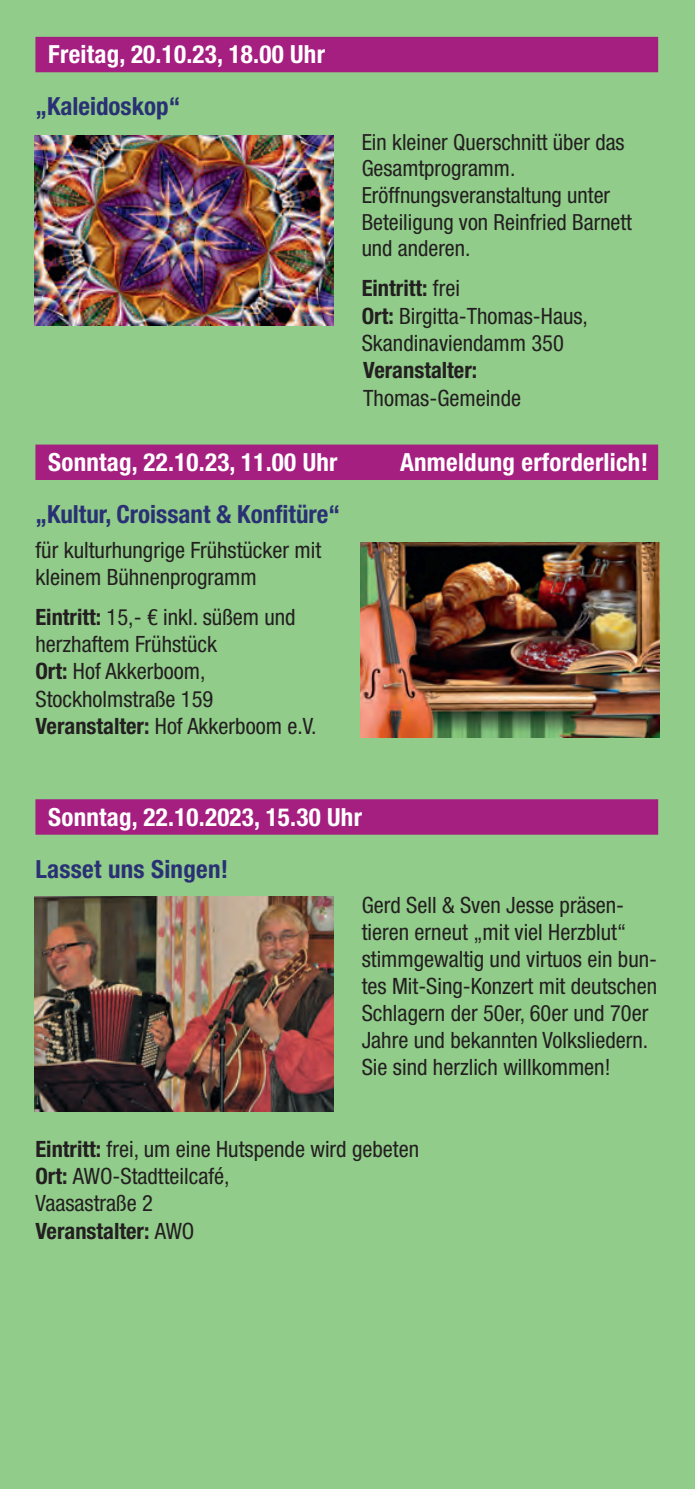
<style>
.page{position:relative;width:695px;height:1489px;background:#fff}
.page>*{position:absolute;margin:0;border:0;box-sizing:border-box;transform-origin:0 0}
.Überschrift_Balken{font:700 condensed 25px "Helvetica Neue LT Pro";letter-spacing:.01em;color:#fff}
.Titel{font:700 condensed 25px "Helvetica Neue LT Pro";color:#293174}
.Überschrift_Balken-2{font:700 condensed 25px "Helvetica Neue LT Pro";letter-spacing:.01em;color:#293174}
.Fließtext{font:condensed 22.5px/27px "Helvetica Neue LT Pro";color:#231f20}
.Fließtext-2{font:700 condensed 22.5px "Helvetica Neue LT Pro";color:#231f20}
.Fließtext-3{font:condensed 22.25px/26.8px "Helvetica Neue LT Pro";color:#231f20}
.s1{font-weight:400}
.s2{font-weight:700}
</style>
<div class="page">
<div style="left:0;top:0;width:694px;height:1488px;background:#91cc8a"></div>
<div style="left:35px;top:37px;width:623px;height:35px;background:#a51f80"></div>
<div style="left:35px;top:444px;width:623px;height:36px;background:#a51f80"></div>
<div style="left:35px;top:799px;width:623px;height:35px;background:#a51f80"></div>
<img style="left:34px;top:135px;width:299px;height:190px">
<img style="left:360px;top:542px;width:299px;height:195px">
<img style="left:34px;top:896px;width:299px;height:214px">
<p class="Überschrift_Balken" style="left:48px;top:39px;width:278px">Freitag, 20.10.23, 18.00 Uhr</p>
<p class="Titel" style="left:35px;top:91px;width:146px">„Kaleidoskop“</p>
<p class="Fließtext-3" style="left:361px;top:128px;width:272px">Ein kleiner Querschnitt über das<br>Gesamtprogramm.<br>Eröffnungsveranstaltung unter<br>Beteiligung von Reinfried Barnett und anderen.</p>
<p class="Fließtext-2" style="left:361px;top:275px;width:100px">Eintritt: <span class="s1">frei</span></p>
<p class="Fließtext" style="left:361px;top:302px;width:228px"><span class="s2">Ort:</span> Birgitta-Thomas-Haus,<br>Skandinaviendamm 350</p>
<p class="Fließtext" style="left:363px;top:356px;width:159px"><span class="s2">Veranstalter:<br></span>Thomas-Gemeinde</p>
<p class="Überschrift_Balken" style="left:48px;top:447px;width:291px">Sonntag, 22.10.23, 11.00 Uhr</p>
<p class="Überschrift_Balken" style="left:400px;top:447px;width:249px">Anmeldung erforderlich!</p>
<p class="Titel" style="left:35px;top:499px;width:306px">„Kultur, Croissant &amp; Konfitüre“</p>
<p class="Fließtext" style="left:35px;top:536px;width:287px">für kulturhungrige Frühstücker mit kleinem Bühnenprogramm</p>
<p class="Fließtext" style="left:35px;top:603px;width:262px"><span class="s2">Eintritt:</span> 15,- € inkl. süßem und herzhaftem Frühstück</p>
<p class="Fließtext" style="left:35px;top:657px;width:179px"><span class="s2">Ort:</span> Hof Akkerboom,<br>Stockholmstraße 159</p>
<p class="Fließtext" style="left:35px;top:712px;width:282px"><span class="s2">Veranstalter:</span> Hof Akkerboom e.V.</p>
<p class="Überschrift_Balken" style="left:48px;top:801px;width:315px">Sonntag, 22.10.2023, 15.30 Uhr</p>
<p class="Überschrift_Balken-2" style="left:35px;top:854px;width:194px">Lasset uns Singen!</p>
<p class="Fließtext" style="left:361px;top:891px;width:297px">Gerd Sell &amp; Sven Jesse präsen&shy;tieren erneut „mit viel Herzblut“ stimmgewaltig und virtuos ein bun&shy;tes Mit-Sing-Konzert mit deutschen Schlagern der 50er, 60er und 70er Jahre und bekannten Volksliedern.</p>
<p class="Fließtext" style="left:361px;top:1053px;width:250px">Sie sind herzlich willkommen!</p>
<p class="Fließtext" style="left:35px;top:1135px;width:385px"><span class="s2">Eintritt:</span> frei, um eine Hutspende wird gebeten</p>
<p class="Fließtext" style="left:35px;top:1162px;width:196px"><span class="s2">Ort:</span> AWO-Stadtteilcafé,<br>Vaasastraße 2</p>
<p class="Fließtext-2" style="left:35px;top:1217px;width:160px">Veranstalter: <span class="s1">AWO</span></p>
</div>
